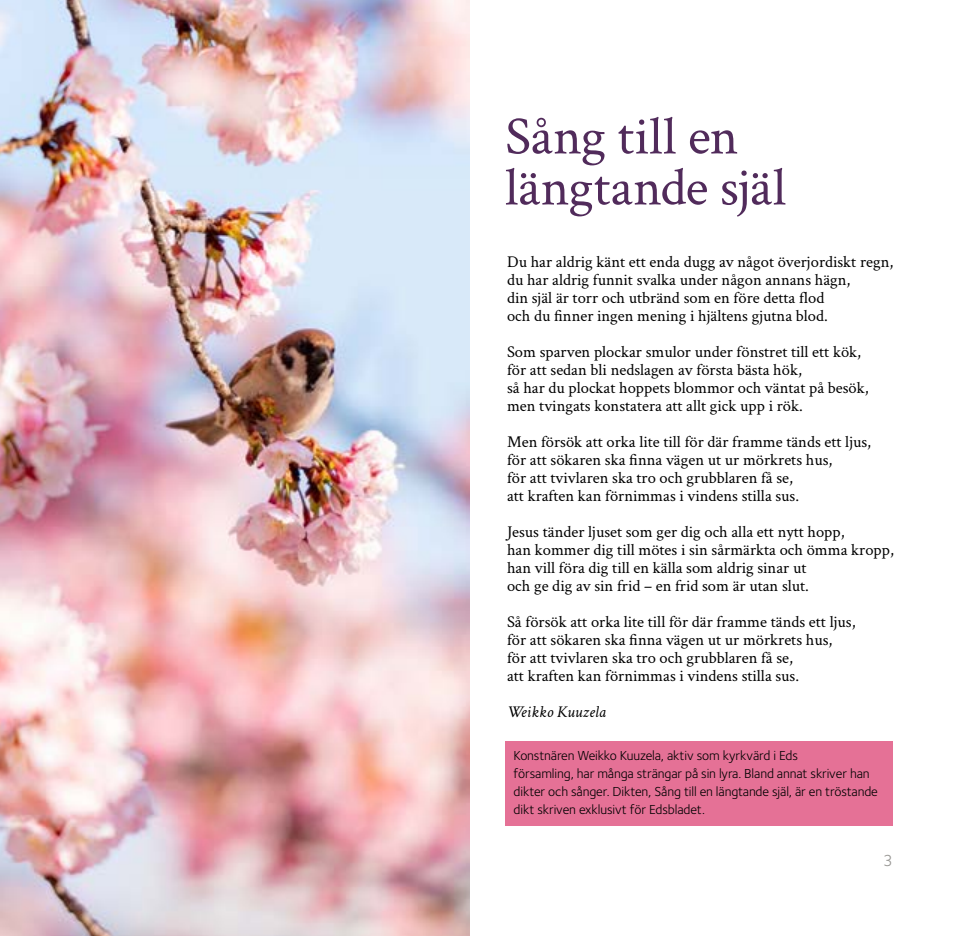
<style>
.page{position:relative;width:978px;height:936px;background:#fff}
.page>*{position:absolute;margin:0;border:0;box-sizing:border-box;transform-origin:0 0}
.t1{font:54px/51px "Crimson Svk";letter-spacing:-.005em;color:#512b5b}
.t2{font:16.5px/18px "Crimson Svk";color:#000}
.t3{font:italic 16.5px "Crimson Svk";color:#000}
.t4{font:16.5px "Foundry Sterling";color:#979693}
.t5{font:13.5px/18px "Foundry Sterling";letter-spacing:-.01em;color:#000}
</style>
<div class="page">
<img style="left:0;top:0;width:470px;height:935px">
<div style="left:505px;top:740px;width:388px;height:85px;background:#e57196"></div>
<h1 class="t1" style="left:505px;top:109px;width:283px">Sång till en längtande själ</h1>
<p class="t2" style="left:507px;top:252px;width:388px">Du har aldrig känt ett enda dugg av något överjordiskt regn, du har aldrig funnit svalka under någon annans hägn,<br>din själ är torr och utbränd som en före detta flod<br>och du finner ingen mening i hjältens gjutna blod.</p>
<p class="t2" style="left:507px;top:342px;width:363px">Som sparven plockar smulor under fönstret till ett kök, för att sedan bli nedslagen av första bästa hök,<br>så har du plockat hoppets blommor och väntat på besök, men tvingats konstatera att allt gick upp i rök.</p>
<p class="t2" style="left:507px;top:432px;width:366px">Men försök att orka lite till för där framme tänds ett ljus, för att sökaren ska finna vägen ut ur mörkrets hus,<br>för att tvivlaren ska tro och grubblaren få se,<br>att kraften kan förnimmas i vindens stilla sus.</p>
<p class="t2" style="left:507px;top:522px;width:388px">Jesus tänder ljuset som ger dig och alla ett nytt hopp,<br>han kommer dig till mötes i sin sårmärkta och ömma kropp, han vill föra dig till en källa som aldrig sinar ut<br>och ge dig av sin frid – en frid som är utan slut.</p>
<p class="t2" style="left:507px;top:612px;width:350px">Så försök att orka lite till för där framme tänds ett ljus, för att sökaren ska finna vägen ut ur mörkrets hus, för att tvivlaren ska tro och grubblaren få se,<br>att kraften kan förnimmas i vindens stilla sus.</p>
<p class="t3" style="left:507px;top:702px;width:100px">Weikko Kuuzela</p>
<p class="t5" style="left:514px;top:746px;width:366px">Konstnären Weikko Kuuzela, aktiv som kyrkvärd i Eds<br>församling, har många strängar på sin lyra. Bland annat skriver han dikter och sånger. Dikten, Sång till en längtande själ, är en tröstande dikt skriven exklusivt för Edsbladet.</p>
<p class="t4" style="left:883px;top:850px;width:11px">3</p>
</div>
